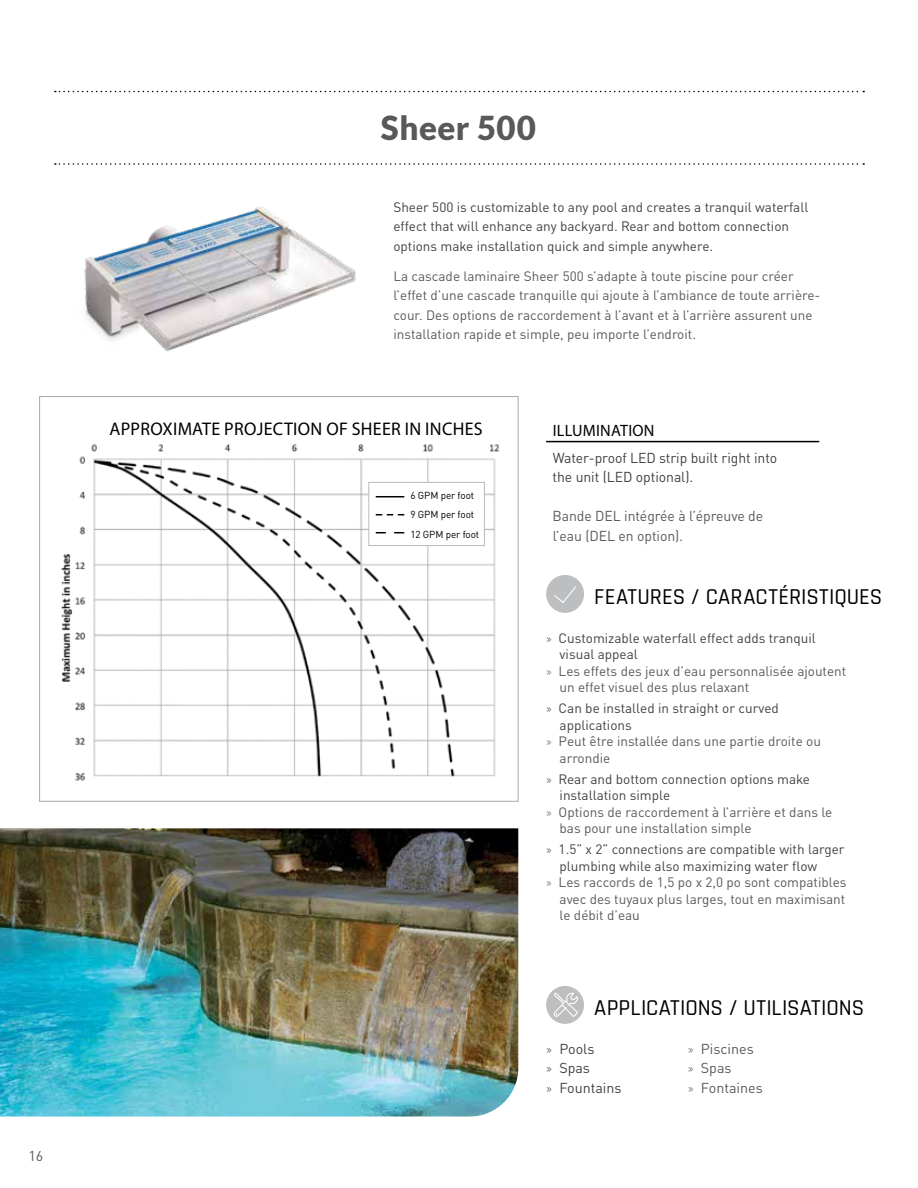
<style>
.page{position:relative;width:918px;height:1188px;background:#fff}
.page>*{position:absolute;margin:0;border:0;box-sizing:border-box;transform-origin:0 0}
.t1{font:900 33px "Lato";letter-spacing:.015em;color:#58595b}
.t2{font:500 22.5px "Rajdhani";color:#000}
.t3{font:18.3px "Myriad Pro";letter-spacing:.015em;color:#000}
.t4{font:16.5px "Myriad Pro";letter-spacing:.015em;color:#000}
.t5{font:14.25px/19.5px "DIN Pro";letter-spacing:-.005em;color:#414042}
.t6{font:14.25px/19.5px "DIN Pro";letter-spacing:-.005em;color:#58595b}
.t7{font:13.5px/19.5px "DIN Pro";color:#58595b}
.t8{font:13.5px/19.5px "DIN Pro";color:#414042}
.t9{font:10.2px/19.5px "DIN Pro";letter-spacing:-.01em;color:#000}
.s1{font-family:"Rajdhani"}
</style>
<div class="page">
<hr style="left:546px;top:441px;width:273px;height:1px;background:#000">
<img style="left:84px;top:206px;width:272px;height:145px">
<svg style="left:55px;top:91px;width:809px;height:1px"></svg>
<svg style="left:55px;top:163px;width:809px;height:2px"></svg>
<div style="left:546px;top:986px;width:38px;height:38px;background:#bcbec0;border-radius:50%"></div>
<svg style="left:553px;top:992px;width:27px;height:27px"></svg>
<div style="left:546px;top:575px;width:38px;height:38px;background:#bcbec0;border-radius:50%"></div>
<svg style="left:554px;top:586px;width:22px;height:17px"></svg>
<img style="left:0;top:828px;width:518px;height:289px">
<img style="left:61px;top:444px;width:439px;height:337px">
<div style="left:369px;top:482px;width:116px;height:64px;background:#fff;border:1px solid #b8babc"></div>
<svg style="left:376px;top:496px;width:28px;height:1px"></svg>
<svg style="left:376px;top:514px;width:28px;height:1px"></svg>
<svg style="left:376px;top:532px;width:28px;height:1px"></svg>
<p class="t6" style="left:28px;top:1145px;width:16px">16</p>
<h1 class="t1" style="left:381px;top:108px;width:157px">Sheer 500</h1>
<p class="t8" style="left:393px;top:196px;width:416px">Sheer 500 is customizable to any pool and creates a tranquil waterfall effect that will enhance any backyard. Rear and bottom connection options make installation quick and simple anywhere.</p>
<p class="t7" style="left:393px;top:265px;width:428px">La cascade laminaire Sheer 500 s’adapte à toute piscine pour créer l’effet d’une cascade tranquille qui ajoute à l’ambiance de toute arrière&shy;cour. Des options de raccordement à l’avant et à l’arrière assurent une installation rapide et simple, peu importe l’endroit.</p>
<h3 class="t3" style="left:109px;top:417px;width:375px">APPROXIMATE PROJECTION OF SHEER IN INCHES</h3>
<p class="t9" style="left:410px;top:485px;width:70px">6 GPM per foot<br>9 GPM per foot<br>12 GPM per foot</p>
<p class="t4" style="left:553px;top:420px;width:103px">ILLUMINATION</p>
<p class="t5" style="left:553px;top:447px;width:226px">Water-proof LED strip built right into the unit (LED optional).</p>
<p class="t6" style="left:552px;top:505px;width:212px">Bande DEL intégrée à l’épreuve de l’eau (DEL en option).</p>
<h2 class="t2" style="left:594px;top:584px;width:290px">FEATURES / CARACTÉRISTIQUES</h2>
<p class="t8" style="left:546px;top:627px;width:271px"><span class="s1">»</span> Customizable waterfall effect adds tranquil</p>
<p class="t8" style="left:560px;top:644px;width:80px">visual appeal</p>
<p class="t7" style="left:546px;top:660px;width:302px"><span class="s1">»</span> Les effets des jeux d’eau personnalisée ajoutent</p>
<p class="t7" style="left:560px;top:677px;width:191px">un effet visuel des plus relaxant</p>
<p class="t8" style="left:546px;top:698px;width:234px"><span class="s1">»</span> Can be installed in straight or curved</p>
<p class="t8" style="left:560px;top:714px;width:74px">applications</p>
<p class="t7" style="left:546px;top:731px;width:276px"><span class="s1">»</span> Peut être installée dans une partie droite ou</p>
<p class="t7" style="left:560px;top:747px;width:52px">arrondie</p>
<p class="t8" style="left:546px;top:768px;width:266px"><span class="s1">»</span> Rear and bottom connection options make</p>
<p class="t8" style="left:560px;top:785px;width:112px">installation simple</p>
<p class="t7" style="left:546px;top:801px;width:288px"><span class="s1">»</span> Options de raccordement à l’arrière et dans le</p>
<p class="t7" style="left:560px;top:818px;width:193px">bas pour une installation simple</p>
<p class="t8" style="left:546px;top:839px;width:300px"><span class="s1">»</span> 1.5” x 2” connections are compatible with larger</p>
<p class="t8" style="left:560px;top:855px;width:259px">plumbing while also maximizing water flow</p>
<p class="t7" style="left:546px;top:872px;width:302px"><span class="s1">»</span> Les raccords de 1,5 po x 2,0 po sont compatibles</p>
<p class="t7" style="left:560px;top:888px;width:287px">avec des tuyaux plus larges, tout en maximisant</p>
<p class="t7" style="left:560px;top:905px;width:82px">le débit d’eau</p>
<h2 class="t2" style="left:594px;top:995px;width:271px">APPLICATIONS / UTILISATIONS</h2>
<p class="t5" style="left:546px;top:1038px;width:77px"><span class="s1">»</span> Pools<br><span class="s1">»</span> Spas<br><span class="s1">»</span> Fountains</p>
<p class="t6" style="left:688px;top:1038px;width:77px"><span class="s1">»</span> Piscines <span class="s1">»</span> Spas<br><span class="s1">»</span> Fontaines</p>
</div>
